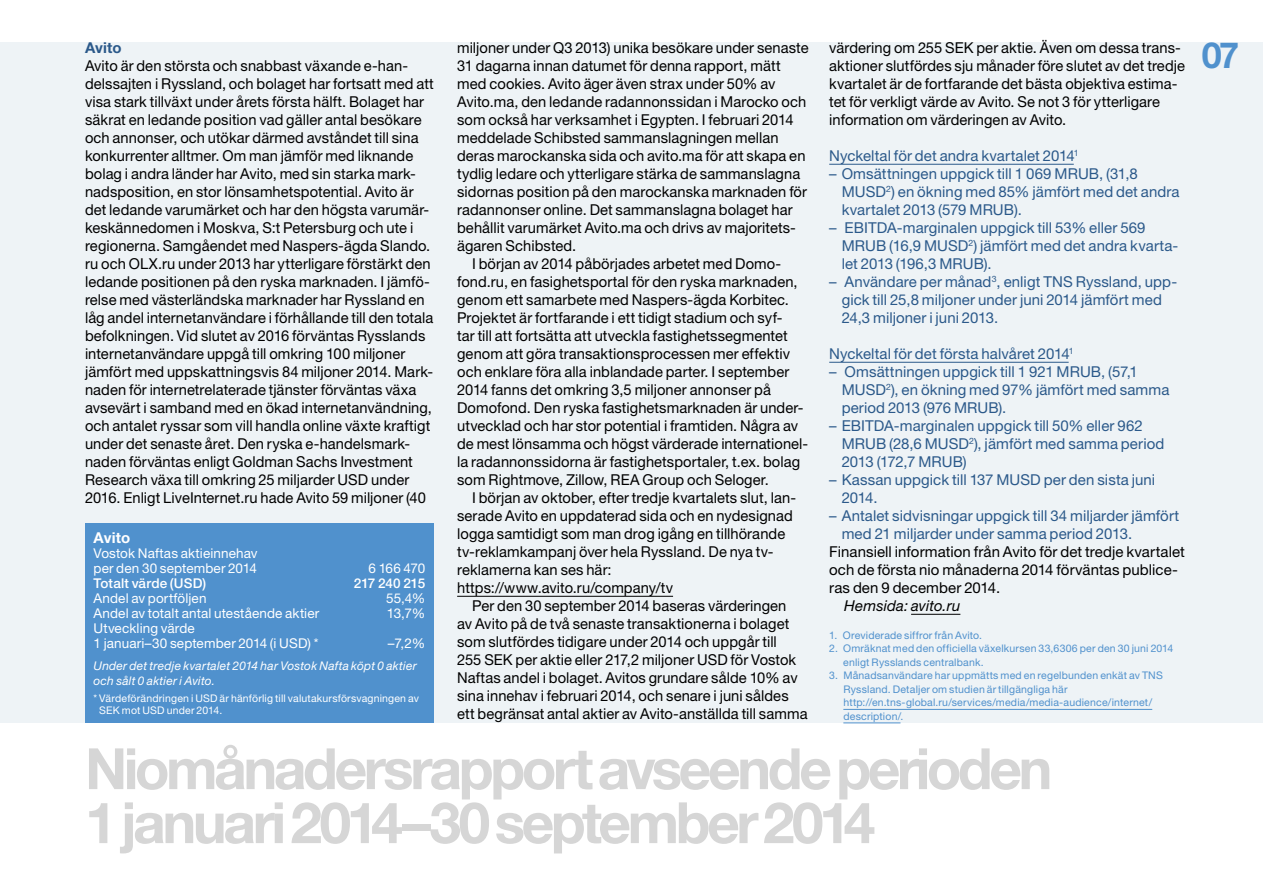
<style>
.page{position:relative;width:1263px;height:893px;background:#fff}
.page>*{position:absolute;margin:0;border:0;box-sizing:border-box;transform-origin:0 0}
.t1{font:700 57px/54px "Helvetica Neue LT Std";letter-spacing:-.06em;color:#d6d6d6}
.t2{font:700 36px "Helvetica Neue LT Std";color:#5091cd}
.t3{font:15px/18px "Helvetica Neue LT Std";letter-spacing:.005em;color:#000}
.t4{font:15px/18px "Helvetica Neue LT Std";letter-spacing:.005em;color:#2b598a}
.t5{font:italic 15px "Helvetica Neue LT Std";letter-spacing:.01em;color:#000}
.t6{font:700 15px "Helvetica Neue LT Std";letter-spacing:.01em;color:#2b598a}
.t7{font:700 15px "Helvetica Neue LT Std";letter-spacing:.01em;color:#fff}
.t8{font:13.5px/15px "Helvetica Neue LT Std";letter-spacing:.01em;color:#fff}
.t9{font:500 13.5px "Helvetica Neue LT Std";letter-spacing:.01em;color:#fff}
.t10{font:italic 12px/15px "Helvetica Neue LT Std";letter-spacing:.015em;color:#fff}
.t11{font:10.5px/13.5px "Helvetica Neue LT Std";letter-spacing:.02em;color:#5091cd}
.t12{font:10.5px/12px "Helvetica Neue LT Std";letter-spacing:.015em;color:#fff}
</style>
<div class="page">
<div style="left:0;top:43px;width:1263px;height:680px;background:#eef3f6"></div>
<hr style="left:457px;top:596px;width:216px;height:1px;background:#000">
<hr style="left:829px;top:164px;width:245px;height:1px;background:#2b598a">
<hr style="left:829px;top:362px;width:240px;height:1px;background:#2b598a">
<hr style="left:911px;top:614px;width:49px;height:1px;background:#000">
<div style="left:85px;top:523px;width:349px;height:200px;background:#5091cd"></div>
<hr style="left:843px;top:709px;width:309px;height:1px;background:#5091cd">
<hr style="left:843px;top:723px;width:57px;height:1px;background:#5091cd">
<p class="t6" style="left:85px;top:39px;width:38px">Avito</p>
<p class="t3" style="left:85px;top:57px;width:350px">Avito är den största och snabbast växande e-han&shy;delssajten i Ryssland, och bolaget har fortsatt med att visa stark tillväxt under årets första hälft. Bolaget har säkrat en ledande position vad gäller antal besökare och annonser, och utökar därmed avståndet till sina konkurrenter alltmer. Om man jämför med liknande bolag i andra länder har Avito, med sin starka mark&shy;nadsposition, en stor lönsamhetspotential. Avito är det ledande varumärket och har den högsta varumär&shy;keskännedomen i Moskva, S:t Petersburg och ute i regionerna. Samgåendet med Naspers-ägda Slando. ru och OLX.ru under 2013 har ytterligare förstärkt den ledande positionen på den ryska marknaden. I jämfö&shy;relse med västerländska marknader har Ryssland en låg andel internetanvändare i förhållande till den totala befolkningen. Vid slutet av 2016 förväntas Rysslands internetanvändare uppgå till omkring 100 miljoner jämfört med uppskattningsvis 84 miljoner 2014. Mark&shy;naden för internetrelaterade tjänster förväntas växa avsevärt i samband med en ökad internetanvändning, och antalet ryssar som vill handla online växte kraftigt under det senaste året. Den ryska e-handelsmark&shy;naden förväntas enligt Goldman Sachs Investment Research växa till omkring 25 miljarder USD under 2016. Enligt LiveInternet.ru hade Avito 59 miljoner (40</p>
<p class="t7" style="left:94px;top:528px;width:38px">Avito</p>
<p class="t8" style="left:94px;top:545px;width:166px">Vostok Naftas aktieinnehav per den 30 september 2014</p>
<p class="t8" style="left:368px;top:560px;width:58px">6 166 470</p>
<p class="t9" style="left:94px;top:575px;width:114px">Totalt värde (USD)</p>
<p class="t9" style="left:354px;top:575px;width:73px">217 240 215</p>
<p class="t8" style="left:94px;top:590px;width:115px">Andel av portföljen</p>
<p class="t8" style="left:386px;top:590px;width:41px">55,4%</p>
<p class="t8" style="left:94px;top:605px;width:227px">Andel av totalt antal utestående aktier</p>
<p class="t8" style="left:387px;top:605px;width:40px">13,7%</p>
<p class="t8" style="left:94px;top:620px;width:226px">Utveckling värde<br>1 januari–30 september 2014 (i USD) *</p>
<p class="t8" style="left:388px;top:635px;width:39px">–7,2%</p>
<p class="t10" style="left:94px;top:658px;width:325px">Under det tredje kvartalet 2014 har Vostok Nafta köpt 0 aktier och sålt 0 aktier i Avito.</p>
<p class="t12" style="left:99px;top:692px;width:321px;text-indent:-6px">* Värdeförändringen i USD är hänförlig till valutakursförsvagningen av<br>SEK mot USD under 2014.</p>
<p class="t3" style="left:457px;top:39px;width:353px">miljoner under Q3 2013) unika besökare under senaste</p>
<p class="t3" style="left:457px;top:57px;width:325px">31 dagarna innan datumet för denna rapport, mätt</p>
<p class="t3" style="left:457px;top:75px;width:320px">med cookies. Avito äger även strax under 50% av</p>
<p class="t3" style="left:457px;top:93px;width:351px">Avito.ma, den ledande radannonssidan i Marocko och</p>
<p class="t3" style="left:457px;top:111px;width:338px">som också har verksamhet i Egypten. I februari 2014</p>
<p class="t3" style="left:457px;top:129px;width:323px">meddelade Schibsted sammanslagningen mellan</p>
<p class="t3" style="left:457px;top:147px;width:350px">deras marockanska sida och avito.ma för att skapa en</p>
<p class="t3" style="left:457px;top:165px;width:345px">tydlig ledare och ytterligare stärka de sammanslagna</p>
<p class="t3" style="left:457px;top:183px;width:351px">sidornas position på den marockanska marknaden för</p>
<p class="t3" style="left:457px;top:201px;width:337px">radannonser online. Det sammanslagna bolaget har</p>
<p class="t3" style="left:457px;top:219px;width:339px">behållit varumärket Avito.ma och drivs av majoritets-</p>
<p class="t3" style="left:457px;top:237px;width:121px">ägaren Schibsted.</p>
<p class="t3" style="left:472px;top:255px;width:311px">I början av 2014 påbörjades arbetet med Domo-</p>
<p class="t3" style="left:457px;top:273px;width:342px">fond.ru, en fasighetsportal för den ryska marknaden,</p>
<p class="t3" style="left:457px;top:291px;width:333px">genom ett samarbete med Naspers-ägda Korbitec.</p>
<p class="t3" style="left:457px;top:309px;width:327px">Projektet är fortfarande i ett tidigt stadium och syf-</p>
<p class="t3" style="left:457px;top:327px;width:332px">tar till att fortsätta att utveckla fastighetssegmentet</p>
<p class="t3" style="left:457px;top:345px;width:334px">genom att göra transaktionsprocessen mer effektiv</p>
<p class="t3" style="left:457px;top:363px;width:334px">och enklare föra alla inblandade parter. I september</p>
<p class="t3" style="left:457px;top:381px;width:315px">2014 fanns det omkring 3,5 miljoner annonser på</p>
<p class="t3" style="left:457px;top:399px;width:348px">Domofond. Den ryska fastighetsmarknaden är under-</p>
<p class="t3" style="left:457px;top:417px;width:342px">utvecklad och har stor potential i framtiden. Några av</p>
<p class="t3" style="left:457px;top:435px;width:353px">de mest lönsamma och högst värderade internationel-</p>
<p class="t3" style="left:457px;top:453px;width:344px">la radannonssidorna är fastighetsportaler, t.ex. bolag</p>
<p class="t3" style="left:457px;top:471px;width:313px">som Rightmove, Zillow, REA Group och Seloger.</p>
<p class="t3" style="left:472px;top:489px;width:325px">I början av oktober, efter tredje kvartalets slut, lan-</p>
<p class="t3" style="left:457px;top:507px;width:337px">serade Avito en uppdaterad sida och en nydesignad</p>
<p class="t3" style="left:457px;top:525px;width:330px">logga samtidigt som man drog igång en tillhörande</p>
<p class="t3" style="left:457px;top:543px;width:318px">tv-reklamkampanj över hela Ryssland. De nya tv-</p>
<p class="t3" style="left:457px;top:561px;width:156px">reklamerna kan ses här:</p>
<p class="t3" style="left:457px;top:579px;width:217px">https://www.avito.ru/company/tv</p>
<p class="t3" style="left:472px;top:597px;width:316px">Per den 30 september 2014 baseras värderingen</p>
<p class="t3" style="left:457px;top:615px;width:334px">av Avito på de två senaste transaktionerna i bolaget</p>
<p class="t3" style="left:457px;top:633px;width:321px">som slutfördes tidigare under 2014 och uppgår till</p>
<p class="t3" style="left:457px;top:651px;width:341px">255 SEK per aktie eller 217,2 miljoner USD för Vostok</p>
<p class="t3" style="left:457px;top:669px;width:342px">Naftas andel i bolaget. Avitos grundare sålde 10% av</p>
<p class="t3" style="left:457px;top:687px;width:333px">sina innehav i februari 2014, och senare i juni såldes</p>
<p class="t3" style="left:457px;top:705px;width:352px">ett begränsat antal aktier av Avito-anställda till samma</p>
<p class="t3" style="left:829px;top:39px;width:357px">värdering om 255 SEK per aktie. Även om dessa trans&shy;aktioner slutfördes sju månader före slutet av det tredje kvartalet är de fortfarande det bästa objektiva estima&shy;tet för verkligt värde av Avito. Se not 3 för ytterligare information om värderingen av Avito.</p>
<p class="t4" style="left:829px;top:147px;width:251px">Nyckeltal för det andra kvartalet 2014<sup>1</sup></p>
<p class="t4" style="left:842px;top:165px;width:339px;text-indent:-12px">– Omsättningen uppgick till 1 069 MRUB, (31,8<br>MUSD<sup>2</sup>) en ökning med 85% jämfört med det andra kvartalet 2013 (579 MRUB).</p>
<p class="t4" style="left:842px;top:219px;width:338px;text-indent:-12px">– EBITDA-marginalen uppgick till 53% eller 569<br>MRUB (16,9 MUSD<sup>2</sup>) jämfört med det andra kvarta&shy;let 2013 (196,3 MRUB).</p>
<p class="t4" style="left:842px;top:273px;width:337px;text-indent:-13px">– Användare per månad<sup>3</sup>, enligt TNS Ryssland, upp&shy;gick till 25,8 miljoner under juni 2014 jämfört med<br>24,3 miljoner i juni 2013.</p>
<p class="t4" style="left:829px;top:345px;width:246px">Nyckeltal för det första halvåret 2014<sup>1</sup></p>
<p class="t4" style="left:842px;top:363px;width:329px;text-indent:-12px">– Omsättningen uppgick till 1 921 MRUB, (57,1<br>MUSD<sup>2</sup>), en ökning med 97% jämfört med samma period 2013 (976 MRUB).</p>
<p class="t4" style="left:842px;top:417px;width:324px;text-indent:-12px">– EBITDA-marginalen uppgick till 50% eller 962<br>MRUB (28,6 MUSD<sup>2</sup>), jämfört med samma period<br>2013 (172,7 MRUB)</p>
<p class="t4" style="left:842px;top:471px;width:315px;text-indent:-12px">– Kassan uppgick till 137 MUSD per den sista juni<br>2014.</p>
<p class="t4" style="left:842px;top:507px;width:339px;text-indent:-12px">– Antalet sidvisningar uppgick till 34 miljarder jämfört med 21 miljarder under samma period 2013.</p>
<p class="t3" style="left:829px;top:543px;width:357px">Finansiell information från Avito för det tredje kvartalet och de första nio månaderna 2014 förväntas publice&shy;ras den 9 december 2014.</p>
<p class="t5" style="left:844px;top:597px;width:118px">Hemsida: avito.ru</p>
<p class="t11" style="left:829px;top:628px;width:154px">1. Oreviderade siffror från Avito.</p>
<p class="t11" style="left:843px;top:642px;width:332px;text-indent:-14px">2. Omräknat med den officiella växelkursen 33,6306 per den 30 juni 2014 enligt Rysslands centralbank.</p>
<p class="t11" style="left:843px;top:669px;width:321px;text-indent:-14px">3. Månadsanvändare har uppmätts med en regelbunden enkät av TNS Ryssland. Detaljer om studien är tillgängliga här http://en.tns-global.ru/services/media/media-audience/internet/ description/.</p>
<h1 class="t1" style="left:85px;top:740px;width:969px">Niomånadersrapport avseende perioden<br>1 januari 2014–30 september 2014</h1>
<h2 class="t2" style="left:1202px;top:33px;width:39px">07</h2>
</div>
